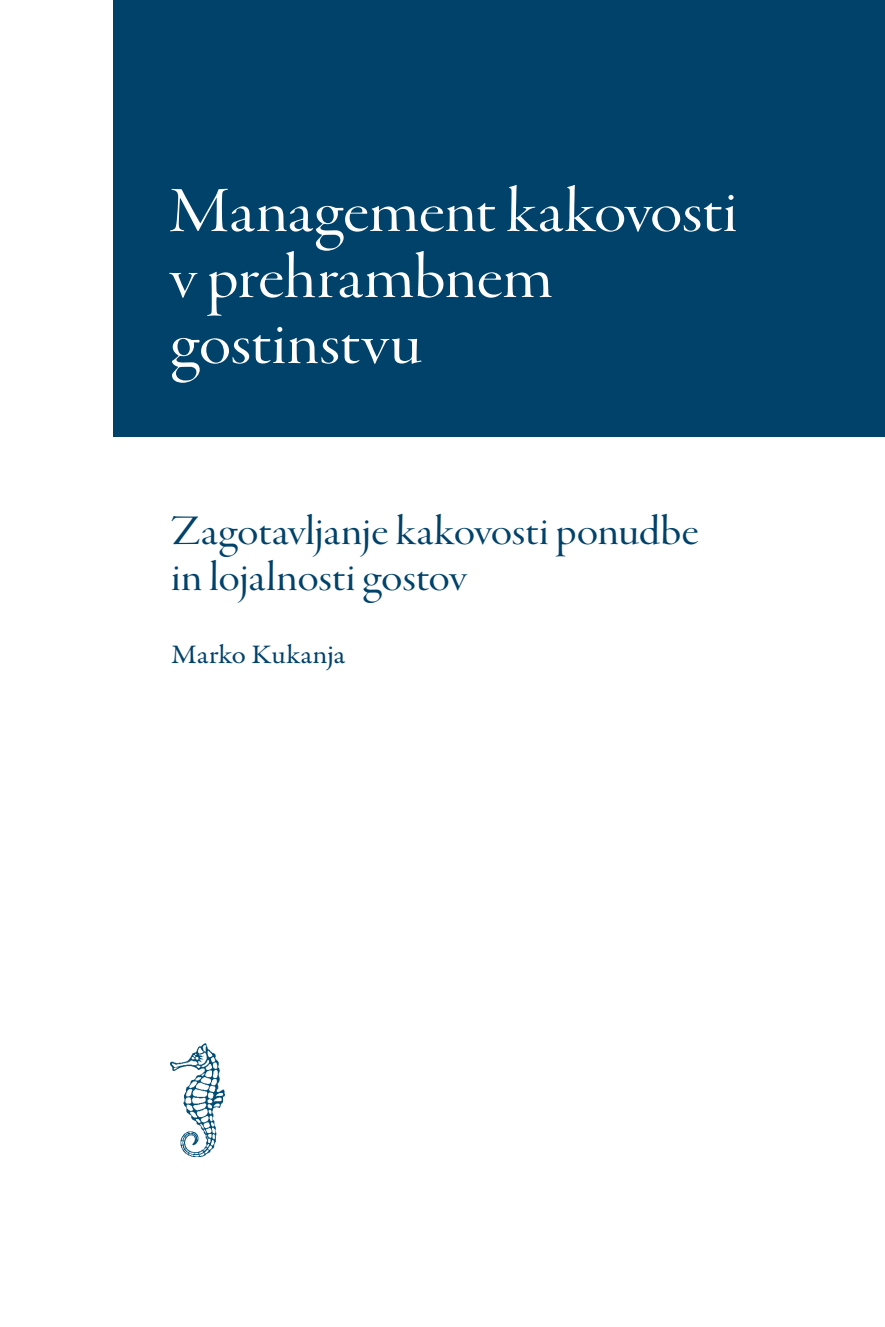
<style>
.page{position:relative;width:885px;height:1327px;background:#fff}
.page>*{position:absolute;margin:0;border:0;box-sizing:border-box;transform-origin:0 0}
.t1{font:66.4px/66px "Garamond Premr Pro Disp";letter-spacing:-.005em;color:#fff;scale:1.09 1}
.t2{font:43.8px/46px "Garamond Premr Pro Disp";letter-spacing:-.005em;color:#00426a;scale:1.09 1}
.t3{font:26.8px "Garamond Premr Pro";letter-spacing:-.005em;color:#00426a;scale:1.08 1}
</style>
<div class="page">
<div style="left:113px;top:0;width:771px;height:437px;background:#00426a"></div>
<img style="left:170px;top:1043px;width:55px;height:114px">
<h1 class="t1" style="left:170px;top:180px;width:522px">Management kakovosti v prehrambnem gostinstvu</h1>
<p class="t2" style="left:171px;top:509px;width:485px">Zagotavljanje kakovosti ponudbe in lojalnosti gostov</p>
<p class="t3" style="left:171px;top:638px;width:163px">Marko Kukanja</p>
</div>
